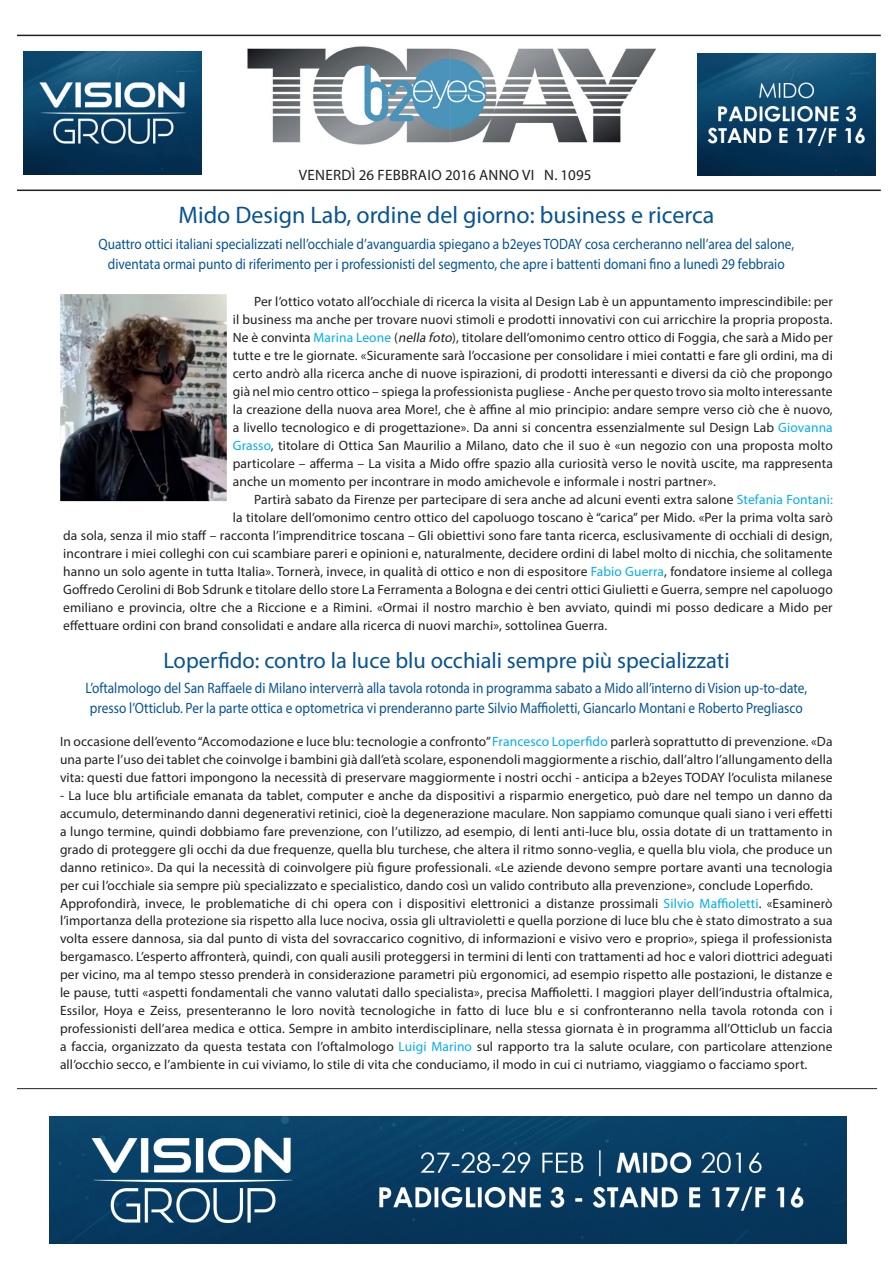
<style>
.page{position:relative;width:893px;height:1263px;background:#fff}
.page>*{position:absolute;margin:0;border:0;box-sizing:border-box;transform-origin:0 0}
.t1{font:24px "Myriad Pro";color:#075394}
.t2{font:22.5px "Myriad Pro";color:#075394}
.t3{font:15px/19.5px "Myriad Pro";color:#075394;text-align:center;scale:.89 1}
.t4{font:15px "Myriad Pro";letter-spacing:.02em;color:#231f20}
.t5{font:13.5px/18px "Myriad Pro";letter-spacing:.01em;color:#231f20;text-align:justify}
.s1{color:#00aeef}
.s2{font-style:italic}
</style>
<div class="page">
<img style="left:247px;top:46px;width:409px;height:99px">
<hr style="left:17px;top:1088px;width:860px;height:1px;background:#231f20">
<img style="left:697px;top:54px;width:179px;height:122px">
<img style="left:23px;top:52px;width:179px;height:122px">
<hr style="left:17px;top:190px;width:864px;height:1px;background:#231f20">
<hr style="left:17px;top:35px;width:864px;height:1px;background:#231f20">
<img style="left:50px;top:1117px;width:796px;height:126px">
<img style="left:61px;top:295px;width:165px;height:205px">
<div style="left:54px;top:288px;width:179px;height:219px;border:6px solid #fff"></div>
<p class="t4" style="left:299px;top:166px;width:294px">VENERDÌ 26 FEBBRAIO 2016 ANNO VI N. 1095</p>
<h1 class="t1" style="left:179px;top:200px;width:537px">Mido Design Lab, ordine del giorno: business e ricerca</h1>
<p class="t3" style="left:98px;top:234px;width:783px">Quattro ottici italiani specializzati nell’occhiale d’avanguardia spiegano a b2eyes TODAY cosa cercheranno nell’area del salone, diventata ormai punto di riferimento per i professionisti del segmento, che apre i battenti domani fino a lunedì 29 febbraio</p>
<p class="t5" style="left:233px;top:292px;width:601px;text-indent:21px">Per l’ottico votato all’occhiale di ricerca la visita al Design Lab è un appuntamento imprescindibile: per il business ma anche per trovare nuovi stimoli e prodotti innovativi con cui arricchire la propria proposta.<br>Ne è convinta <span class="s1">Marina Leone</span> (<span class="s2">nella foto</span>), titolare dell’omonimo centro ottico di Foggia, che sarà a Mido per tutte e tre le giornate. «Sicuramente sarà l’occasione per consolidare i miei contatti e fare gli ordini, ma di certo andrò alla ricerca anche di nuove ispirazioni, di prodotti interessanti e diversi da ciò che propongo già nel mio centro ottico – spiega la professionista pugliese - Anche per questo trovo sia molto interessante la creazione della nuova area More!, che è affine al mio principio: andare sempre verso ciò che è nuovo, a livello tecnologico e di progettazione». Da anni si concentra essenzialmente sul Design Lab <span class="s1">Giovanna Grasso</span>, titolare di Ottica San Maurilio a Milano, dato che il suo è «un negozio con una proposta molto particolare – afferma – La visita a Mido offre spazio alla curiosità verso le novità uscite, ma rappresenta anche un momento per incontrare in modo amichevole e informale i nostri partner».</p>
<p class="t5" style="left:254px;top:490px;width:580px">Partirà sabato da Firenze per partecipare di sera anche ad alcuni eventi extra salone <span class="s1">Stefania Fontani:</span></p>
<p class="t5" style="left:233px;top:508px;width:601px">la titolare dell’omonimo centro ottico del capoluogo toscano è “carica” per Mido. «Per la prima volta sarò</p>
<p class="t5" style="left:63px;top:526px;width:771px">da sola, senza il mio staff – racconta l’imprenditrice toscana – Gli obiettivi sono fare tanta ricerca, esclusivamente di occhiali di design,</p>
<p class="t5" style="left:63px;top:544px;width:771px">incontrare i miei colleghi con cui scambiare pareri e opinioni e, naturalmente, decidere ordini di label molto di nicchia, che solitamente</p>
<p class="t5" style="left:63px;top:562px;width:771px">hanno un solo agente in tutta Italia». Tornerà, invece, in qualità di ottico e non di espositore <span class="s1">Fabio Guerra</span>, fondatore insieme al collega</p>
<p class="t5" style="left:63px;top:580px;width:771px">Goffredo Cerolini di Bob Sdrunk e titolare dello store La Ferramenta a Bologna e dei centri ottici Giulietti e Guerra, sempre nel capoluogo</p>
<p class="t5" style="left:63px;top:598px;width:771px">emiliano e provincia, oltre che a Riccione e a Rimini. «Ormai il nostro marchio è ben avviato, quindi mi posso dedicare a Mido per</p>
<p class="t5" style="left:63px;top:616px;width:546px">effettuare ordini con brand consolidati e andare alla ricerca di nuovi marchi», sottolinea Guerra.</p>
<h2 class="t2" style="left:163px;top:646px;width:568px">Loperfido: contro la luce blu occhiali sempre più specializzati</h2>
<p class="t3" style="left:85px;top:678px;width:812px">L’oftalmologo del San Raffaele di Milano interverrà alla tavola rotonda in programma sabato a Mido all’interno di Vision up-to-date, presso l’Otticlub. Per la parte ottica e optometrica vi prenderanno parte Silvio Maffioletti, Giancarlo Montani e Roberto Pregliasco</p>
<p class="t5" style="left:60px;top:732px;width:774px">In occasione dell’evento “Accomodazione e luce blu: tecnologie a confronto” <span class="s1">Francesco Loperfido</span> parlerà soprattutto di prevenzione. «Da una parte l’uso dei tablet che coinvolge i bambini già dall’età scolare, esponendoli maggiormente a rischio, dall’altro l’allungamento della vita: questi due fattori impongono la necessità di preservare maggiormente i nostri occhi - anticipa a b2eyes TODAY l’oculista milanese</p>
<p class="t5" style="left:60px;top:786px;width:774px;text-align:left">- La luce blu artificiale emanata da tablet, computer e anche da dispositivi a risparmio energetico, può dare nel tempo un danno da accumulo, determinando danni degenerativi retinici, cioè la degenerazione maculare. Non sappiamo comunque quali siano i veri effetti a lungo termine, quindi dobbiamo fare prevenzione, con l’utilizzo, ad esempio, di lenti anti-luce blu, ossia dotate di un trattamento in grado di proteggere gli occhi da due frequenze, quella blu turchese, che altera il ritmo sonno-veglia, e quella blu viola, che produce un danno retinico». Da qui la necessità di coinvolgere più figure professionali. «Le aziende devono sempre portare avanti una tecnologia per cui l’occhiale sia sempre più specializzato e specialistico, dando così un valido contributo alla prevenzione», conclude Loperfido.<br>Approfondirà, invece, le problematiche di chi opera con i dispositivi elettronici a distanze prossimali <span class="s1">Silvio Maffioletti</span>. «Esaminerò l’importanza della protezione sia rispetto alla luce nociva, ossia gli ultravioletti e quella porzione di luce blu che è stato dimostrato a sua volta essere dannosa, sia dal punto di vista del sovraccarico cognitivo, di informazioni e visivo vero e proprio», spiega il professionista bergamasco. L’esperto affronterà, quindi, con quali ausili proteggersi in termini di lenti con trattamenti ad hoc e valori diottrici adeguati per vicino, ma al tempo stesso prenderà in considerazione parametri più ergonomici, ad esempio rispetto alle postazioni, le distanze e le pause, tutti «aspetti fondamentali che vanno valutati dallo specialista», precisa Maffioletti. I maggiori player dell’industria oftalmica, Essilor, Hoya e Zeiss, presenteranno le loro novità tecnologiche in fatto di luce blu e si confronteranno nella tavola rotonda con i professionisti dell’area medica e ottica. Sempre in ambito interdisciplinare, nella stessa giornata è in programma all’Otticlub un faccia a faccia, organizzato da questa testata con l’oftalmologo <span class="s1">Luigi Marino</span> sul rapporto tra la salute oculare, con particolare attenzione all’occhio secco, e l’ambiente in cui viviamo, lo stile di vita che conduciamo, il modo in cui ci nutriamo, viaggiamo o facciamo sport.</p>
</div>
